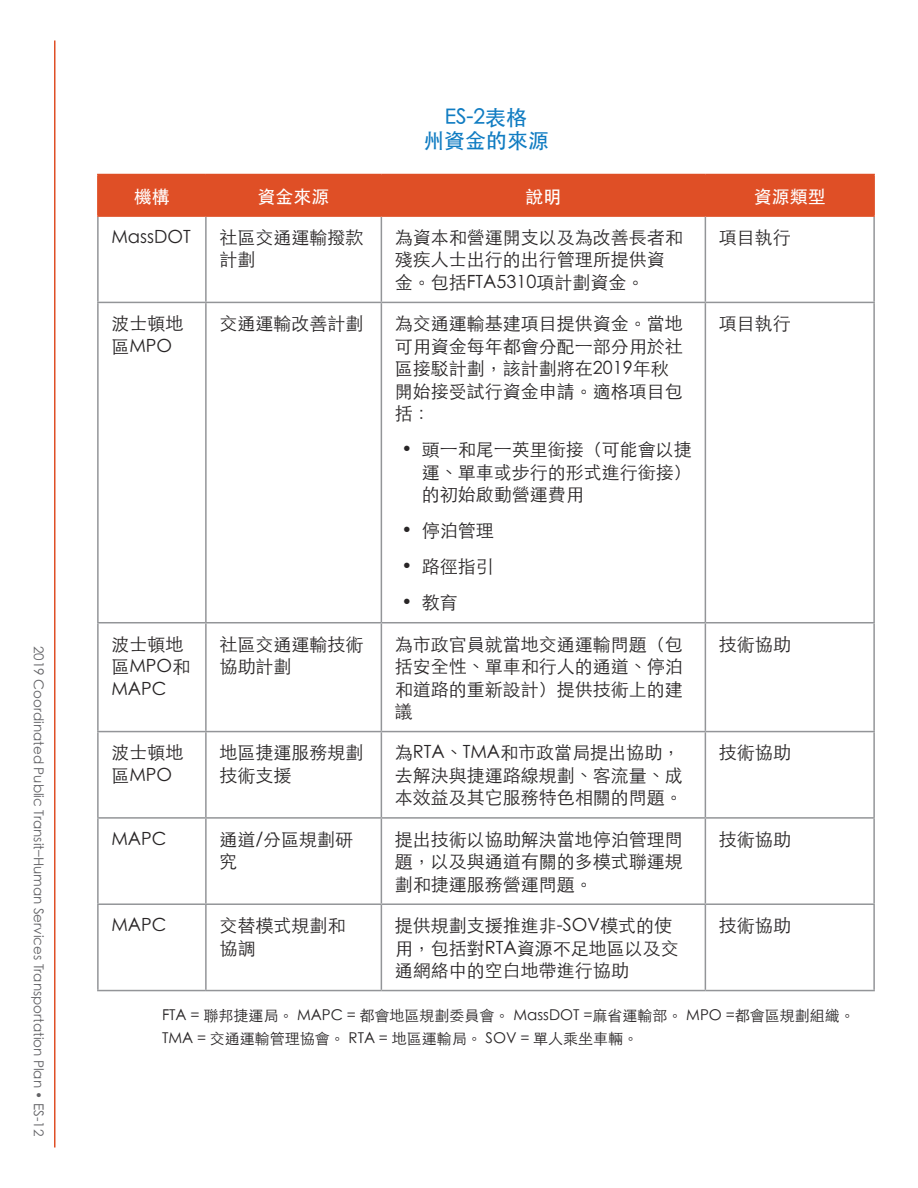
<style>
.page{position:relative;width:918px;height:1188px;background:#fff}
.page>*{position:absolute;margin:0;border:0;box-sizing:border-box;transform-origin:0 0}
.Figure_Table_Title{font:500 21px/22.5px "ST Heiti SC";color:#107cc2;text-align:center}
.Table_Text{font:300 18px/22.5px "ST Heiti TC";color:#282526}
.Table_Header{font:500 18px "ST Heiti TC";color:#fff}
.Figure_Table_Citatio{font:300 15px/22.5px "ST Heiti TC";color:#282526}
.t1{font:300 13.5px "ST Heiti TC";color:#636366}
</style>
<div class="page">
<hr style="left:54px;top:40px;width:2px;height:1108px;background:#df4f26">
<div style="left:99px;top:175px;width:774px;height:40px;background:#df4f26"></div>
<hr style="left:205px;top:175px;width:2px;height:40px;background:#df4f26">
<hr style="left:381px;top:175px;width:1px;height:40px;background:#df4f26">
<hr style="left:705px;top:175px;width:1px;height:40px;background:#df4f26">
<hr style="left:205px;top:217px;width:2px;height:85px;background:#939598">
<hr style="left:381px;top:217px;width:1px;height:85px;background:#939598">
<hr style="left:705px;top:217px;width:1px;height:85px;background:#939598">
<hr style="left:97px;top:302px;width:109px;height:1px;background:#939598">
<hr style="left:206px;top:302px;width:175px;height:1px;background:#939598">
<hr style="left:205px;top:303px;width:2px;height:319px;background:#939598">
<hr style="left:381px;top:302px;width:324px;height:1px;background:#939598">
<hr style="left:381px;top:303px;width:1px;height:319px;background:#939598">
<hr style="left:705px;top:302px;width:170px;height:1px;background:#939598">
<hr style="left:705px;top:303px;width:1px;height:319px;background:#939598">
<hr style="left:97px;top:622px;width:109px;height:1px;background:#939598">
<hr style="left:206px;top:622px;width:175px;height:1px;background:#939598">
<hr style="left:205px;top:623px;width:2px;height:108px;background:#939598">
<hr style="left:381px;top:622px;width:324px;height:1px;background:#939598">
<hr style="left:381px;top:623px;width:1px;height:108px;background:#939598">
<hr style="left:705px;top:622px;width:170px;height:1px;background:#939598">
<hr style="left:705px;top:623px;width:1px;height:108px;background:#939598">
<hr style="left:97px;top:731px;width:109px;height:1px;background:#939598">
<hr style="left:206px;top:731px;width:175px;height:1px;background:#939598">
<hr style="left:205px;top:732px;width:2px;height:85px;background:#939598">
<hr style="left:381px;top:731px;width:324px;height:1px;background:#939598">
<hr style="left:381px;top:732px;width:1px;height:85px;background:#939598">
<hr style="left:705px;top:731px;width:170px;height:1px;background:#939598">
<hr style="left:705px;top:732px;width:1px;height:85px;background:#939598">
<hr style="left:97px;top:817px;width:109px;height:2px;background:#939598">
<hr style="left:206px;top:817px;width:175px;height:2px;background:#939598">
<hr style="left:205px;top:819px;width:2px;height:84px;background:#939598">
<hr style="left:381px;top:817px;width:324px;height:2px;background:#939598">
<hr style="left:381px;top:819px;width:1px;height:84px;background:#939598">
<hr style="left:705px;top:817px;width:170px;height:2px;background:#939598">
<hr style="left:705px;top:819px;width:1px;height:84px;background:#939598">
<hr style="left:97px;top:903px;width:109px;height:2px;background:#939598">
<hr style="left:206px;top:903px;width:175px;height:2px;background:#939598">
<hr style="left:205px;top:905px;width:2px;height:85px;background:#939598">
<hr style="left:381px;top:903px;width:324px;height:2px;background:#939598">
<hr style="left:381px;top:905px;width:1px;height:85px;background:#939598">
<hr style="left:705px;top:903px;width:170px;height:2px;background:#939598">
<hr style="left:705px;top:905px;width:1px;height:85px;background:#939598">
<hr style="left:97px;top:217px;width:2px;height:85px;background:#939598">
<hr style="left:873px;top:217px;width:2px;height:85px;background:#939598">
<hr style="left:97px;top:303px;width:2px;height:319px;background:#939598">
<hr style="left:873px;top:303px;width:2px;height:319px;background:#939598">
<hr style="left:97px;top:623px;width:2px;height:108px;background:#939598">
<hr style="left:873px;top:623px;width:2px;height:108px;background:#939598">
<hr style="left:97px;top:732px;width:2px;height:85px;background:#939598">
<hr style="left:873px;top:732px;width:2px;height:85px;background:#939598">
<hr style="left:97px;top:819px;width:2px;height:84px;background:#939598">
<hr style="left:873px;top:819px;width:2px;height:84px;background:#939598">
<hr style="left:97px;top:905px;width:2px;height:85px;background:#939598">
<hr style="left:873px;top:905px;width:2px;height:85px;background:#939598">
<hr style="left:97px;top:990px;width:109px;height:1px;background:#939598">
<hr style="left:206px;top:990px;width:175px;height:1px;background:#939598">
<hr style="left:381px;top:990px;width:324px;height:1px;background:#939598">
<hr style="left:705px;top:990px;width:170px;height:1px;background:#939598">
<hr style="left:97px;top:174px;width:109px;height:1px;background:#df4f26">
<hr style="left:97px;top:175px;width:2px;height:40px;background:#df4f26">
<hr style="left:206px;top:174px;width:175px;height:1px;background:#df4f26">
<hr style="left:381px;top:174px;width:324px;height:1px;background:#df4f26">
<hr style="left:705px;top:174px;width:170px;height:1px;background:#df4f26">
<hr style="left:873px;top:175px;width:2px;height:40px;background:#df4f26">
<hr style="left:97px;top:215px;width:109px;height:2px;background:#df4f26">
<hr style="left:206px;top:215px;width:175px;height:2px;background:#df4f26">
<hr style="left:381px;top:215px;width:324px;height:2px;background:#df4f26">
<hr style="left:705px;top:215px;width:170px;height:2px;background:#df4f26">
<p class="t1" style="left:50px;top:646px;width:492px;rotate:90deg">2019 Coordinated Public Transit–Human Services Transportation Plan • ES-12</p>
<h2 class="Figure_Table_Title" style="left:423px;top:106px;width:127px">ES-2表格<br>州資金的來源</h2>
<p class="Table_Header" style="left:134px;top:186px;width:37px">機構</p>
<p class="Table_Header" style="left:258px;top:186px;width:73px">資金來源</p>
<p class="Table_Header" style="left:525px;top:186px;width:37px">說明</p>
<p class="Table_Header" style="left:754px;top:186px;width:73px">資源類型</p>
<p class="Table_Text" style="left:111px;top:224px;width:81px">MassDOT</p>
<p class="Table_Text" style="left:219px;top:224px;width:145px">社區交通運輸撥款計劃</p>
<p class="Table_Text" style="left:395px;top:224px;width:289px">為資本和營運開支以及為改善長者和殘疾人士出行的出行管理所提供資金。包括FTA5310項計劃資金。</p>
<p class="Table_Text" style="left:719px;top:224px;width:73px">項目執行</p>
<p class="Table_Text" style="left:111px;top:311px;width:73px">波士頓地區MPO</p>
<p class="Table_Text" style="left:219px;top:311px;width:145px">交通運輸改善計劃</p>
<p class="Table_Text" style="left:395px;top:311px;width:289px">為交通運輸基建項目提供資金。當地可用資金每年都會分配一部分用於社區接駁計劃，該計劃將在2019年秋開始接受試行資金申請。適格項目包括：</p>
<p class="Table_Text" style="left:422px;top:437px;width:271px;text-align:justify;text-indent:-20px">• 頭一和尾一英里銜接（可能會以捷運、單車或步行的形式進行銜接）的初始啟動營運費用</p>
<p class="Table_Text" style="left:402px;top:518px;width:94px">• 停泊管理</p>
<p class="Table_Text" style="left:402px;top:554px;width:94px">• 路徑指引</p>
<p class="Table_Text" style="left:402px;top:590px;width:58px">• 教育</p>
<p class="Table_Text" style="left:719px;top:311px;width:73px">項目執行</p>
<p class="Table_Text" style="left:111px;top:631px;width:80px">波士頓地區MPO和<br>MAPC</p>
<p class="Table_Text" style="left:219px;top:631px;width:145px">社區交通運輸技術協助計劃</p>
<p class="Table_Text" style="left:395px;top:631px;width:289px;text-align:justify">為市政官員就當地交通運輸問題（包括安全性、單車和行人的通道、停泊和道路的重新設計）提供技術上的建議</p>
<p class="Table_Text" style="left:719px;top:631px;width:73px">技術協助</p>
<p class="Table_Text" style="left:111px;top:740px;width:73px">波士頓地區MPO</p>
<p class="Table_Text" style="left:219px;top:740px;width:145px">地區捷運服務規劃技術支援</p>
<p class="Table_Text" style="left:395px;top:740px;width:289px">為RTA、TMA和市政當局提出協助，去解決與捷運路線規劃、客流量、成本效益及其它服務特色相關的問題。</p>
<p class="Table_Text" style="left:719px;top:740px;width:73px">技術協助</p>
<p class="Table_Text" style="left:111px;top:826px;width:57px">MAPC</p>
<p class="Table_Text" style="left:219px;top:826px;width:135px">通道/分區規劃研究</p>
<p class="Table_Text" style="left:395px;top:826px;width:289px;text-align:justify">提出技術以協助解決當地停泊管理問題，以及與通道有關的多模式聯運規劃和捷運服務營運問題。</p>
<p class="Table_Text" style="left:719px;top:826px;width:73px">技術協助</p>
<p class="Table_Text" style="left:111px;top:912px;width:57px">MAPC</p>
<p class="Table_Text" style="left:219px;top:912px;width:127px">交替模式規劃和協調</p>
<p class="Table_Text" style="left:395px;top:912px;width:285px">提供規劃支援推進非-SOV模式的使用，包括對RTA資源不足地區以及交通網絡中的空白地帶進行協助</p>
<p class="Table_Text" style="left:719px;top:912px;width:73px">技術協助</p>
<p class="Figure_Table_Citatio" style="left:162px;top:1003px;width:694px">FTA = 聯邦捷運局。 MAPC = 都會地區規劃委員會。 MassDOT =麻省運輸部。 MPO =都會區規劃組織。<br>TMA = 交通運輸管理協會。 RTA = 地區運輸局。 SOV = 單人乘坐車輛。</p>
</div>
